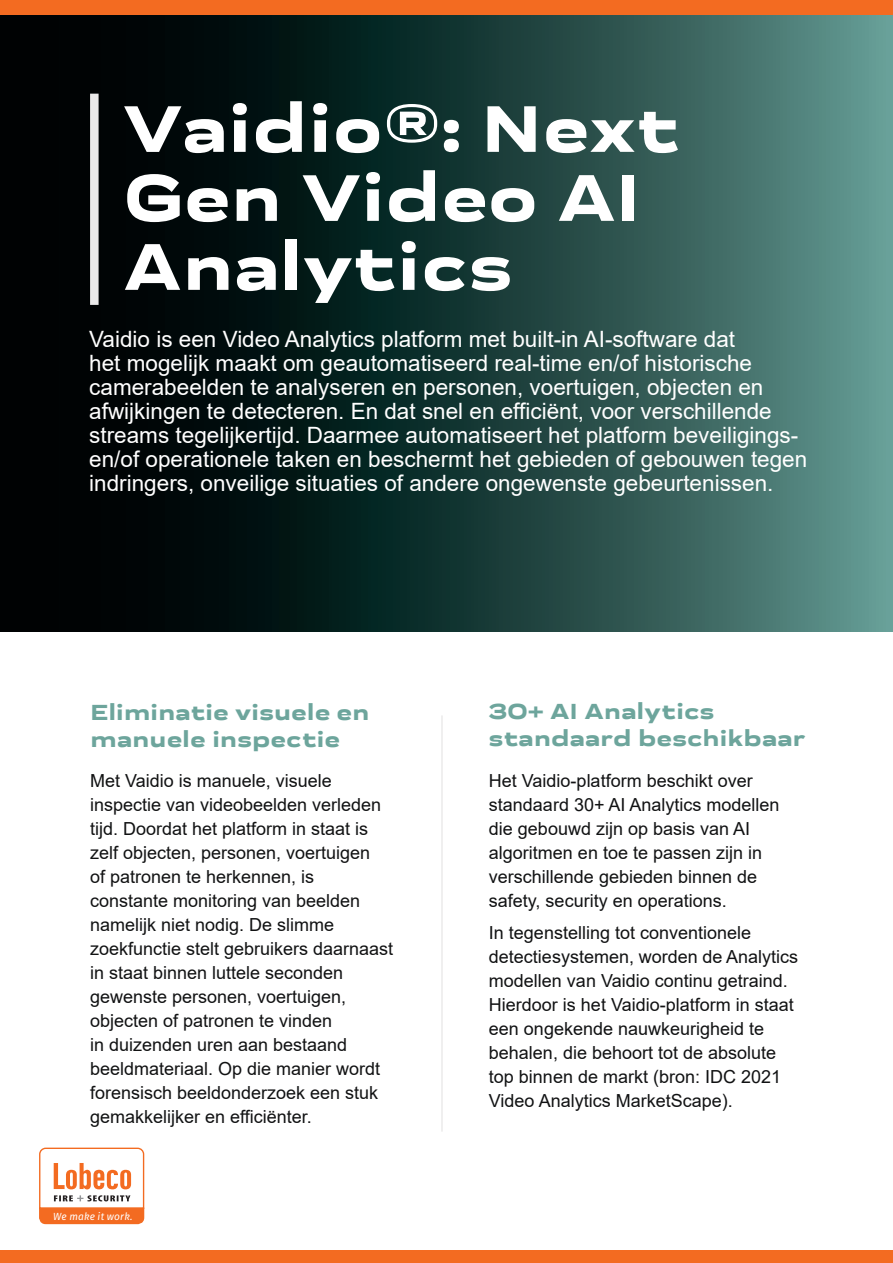
<style>
.page{position:relative;width:893px;height:1263px;background:#fff}
.page>*{position:absolute;margin:0;border:0;box-sizing:border-box;transform-origin:0 0}
.t1{font:800 expanded 67.5px/69px "Praktika";color:#fff}
.t2{font:22.5px/24px "Arial";color:#fff}
.t3{font:800 expanded 22.5px/27px "Praktika";color:#6da59c}
.t4{font:18px/24px "Arial";color:#111213}
.t5{font:italic 10.35px "Fira Sans";letter-spacing:.02em;color:#fff}
</style>
<div class="page">
<svg style="left:0;top:14px;width:893px;height:617px;background:#1e3b38"></svg>
<hr style="left:441px;top:715px;width:2px;height:416px;background:#ebeaea">
<div style="left:90px;top:94px;width:9px;height:211px;background:#ebeaea"></div>
<div style="left:0;top:1250px;width:893px;height:13px;background:#f36b21"></div>
<div style="left:0;top:0;width:893px;height:14px;background:#f36b21"></div>
<svg style="left:39px;top:1147px;width:106px;height:78px"></svg>
<p class="t1" style="left:123px;top:88px;width:558px">Vaidio®: Next<br>Gen Video AI<br>Analytics</p>
<p class="t2" style="left:89px;top:326px;width:719px">Vaidio is een Video Analytics platform met built-in AI-software dat<br>het mogelijk maakt om geautomatiseerd real-time en/of historische camerabeelden te analyseren en personen, voertuigen, objecten en afwijkingen te detecteren. En dat snel en efficiënt, voor verschillende streams tegelijkertijd. Daarmee automatiseert het platform beveiligings&shy;en/of operationele taken en beschermt het gebieden of gebouwen tegen indringers, onveilige situaties of andere ongewenste gebeurtenissen.</p>
<p class="t3" style="left:90px;top:696px;width:281px">Eliminatie visuele en manuele inspectie</p>
<p class="t4" style="left:90px;top:768px;width:305px">Met Vaidio is manuele, visuele inspectie van videobeelden verleden tijd. Doordat het platform in staat is zelf objecten, personen, voertuigen<br>of patronen te herkennen, is constante monitoring van beelden namelijk niet nodig. De slimme zoekfunctie stelt gebruikers daarnaast in staat binnen luttele seconden gewenste personen, voertuigen, objecten of patronen te vinden<br>in duizenden uren aan bestaand beeldmateriaal. Op die manier wordt forensisch beeldonderzoek een stuk gemakkelijker en efficiënter.</p>
<p class="t5" style="left:53px;top:1208px;width:81px">We make it work.</p>
<p class="t3" style="left:489px;top:696px;width:318px">30+ AI Analytics standaard beschikbaar</p>
<p class="t4" style="left:489px;top:768px;width:292px">Het Vaidio-platform beschikt over standaard 30+ AI Analytics modellen die gebouwd zijn op basis van AI algoritmen en toe te passen zijn in verschillende gebieden binnen de safety, security en operations.</p>
<p class="t4" style="left:489px;top:920px;width:311px">In tegenstelling tot conventionele detectiesystemen, worden de Analytics modellen van Vaidio continu getraind.<br>Hierdoor is het Vaidio-platform in staat een ongekende nauwkeurigheid te behalen, die behoort tot de absolute top binnen de markt (bron: IDC 2021<br>Video Analytics MarketScape).</p>
</div>
